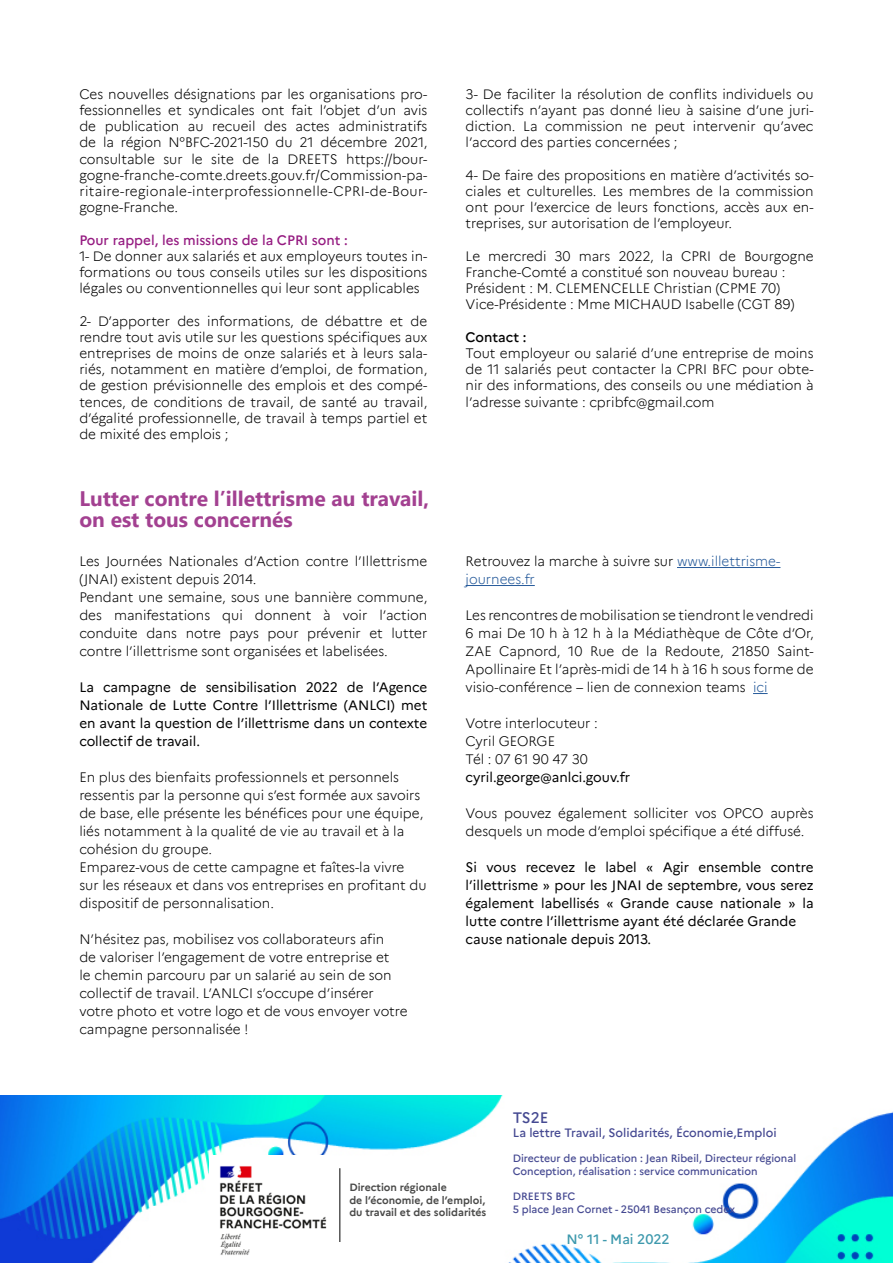
<style>
.page{position:relative;width:893px;height:1263px;background:#fff}
.page>*{position:absolute;margin:0;border:0;box-sizing:border-box;transform-origin:0 0}
.t1{font:700 21px/21px "Segoe UI";color:#a34191}
.t2{font:500 15px "Marianne";color:#464a92}
.t3{font:300 13.5px/16.2px "Marianne";color:#000;text-align:justify}
.t4{font:13.5px/18px "Marianne";color:#000;text-align:justify}
.t5{font:500 13.5px "Marianne";color:#951b81}
.t6{font:500 13.5px "Marianne";color:#3e99ad}
.t7{font:500 13.5px "Marianne";color:#000}
.t8{font:500 12px "Marianne";color:#464a92}
.t9{font:500 10.5px/12.6px "Marianne";color:#464a92}
.t10{font:700 10.5px/12.6px "Marianne";color:#4a4a49}
.s1{color:#275b9b}
</style>
<div class="page">
<img style="left:0;top:1096px;width:892px;height:167px">
<div style="left:151px;top:1206px;width:321px;height:57px;background:#fff"></div>
<img style="left:210px;top:1155px;width:120px;height:100px">
<hr style="left:339px;top:1168px;width:1px;height:74px;background:#000">
<div style="left:349px;top:1183px;width:160px;height:49px;background:#fff"></div>
<hr style="left:677px;top:567px;width:103px;height:1px;background:#275b9b">
<hr style="left:466px;top:585px;width:69px;height:1px;background:#275b9b">
<svg style="left:753px;top:693px;width:15px;height:1px"></svg>
<p class="t3" style="left:79px;top:85px;width:349px">Ces nouvelles désignations par les organisations pro&shy;fessionnelles et syndicales ont fait l’objet d’un avis de publication au recueil des actes administratifs de la région N°BFC-2021-150 du 21 décembre 2021, consultable sur le site de la DREETS https://bour&shy;gogne-franche-comte.dreets.gouv.fr/Commission-pa&shy;ritaire-regionale-interprofessionnelle-CPRI-de-Bour&shy;gogne-Franche.</p>
<p class="t5" style="left:79px;top:229px;width:270px">Pour rappel, les missions de la CPRI sont :</p>
<p class="t3" style="left:79px;top:247px;width:349px">1- De donner aux salariés et aux employeurs toutes in&shy;formations ou tous conseils utiles sur les dispositions légales ou conventionnelles qui leur sont applicables</p>
<p class="t3" style="left:79px;top:312px;width:349px">2- D’apporter des informations, de débattre et de rendre tout avis utile sur les questions spécifiques aux entreprises de moins de onze salariés et à leurs sala&shy;riés, notamment en matière d’emploi, de formation, de gestion prévisionnelle des emplois et des compé&shy;tences, de conditions de travail, de santé au travail, d’égalité professionnelle, de travail à temps partiel et de mixité des emplois ;</p>
<h1 class="t1" style="left:79px;top:487px;width:351px">Lutter contre l’illettrisme au travail, on est tous concernés</h1>
<p class="t3" style="left:79px;top:551px;width:349px;line-height:18px;text-align:left">Les Journées Nationales d’Action contre l’Illettrisme (JNAI) existent depuis 2014.<br>Pendant une semaine, sous une bannière commune, des manifestations qui donnent à voir l’action conduite dans notre pays pour prévenir et lutter contre l’illettrisme sont organisées et labelisées.</p>
<p class="t4" style="left:79px;top:677px;width:349px">La campagne de sensibilisation 2022 de l’Agence Nationale de Lutte Contre l’Illettrisme (ANLCI) met en avant la question de l’illettrisme dans un contexte collectif de travail.</p>
<p class="t3" style="left:79px;top:767px;width:349px;line-height:18px;text-align:left">En plus des bienfaits professionnels et personnels ressentis par la personne qui s’est formée aux savoirs de base, elle présente les bénéfices pour une équipe, liés notamment à la qualité de vie au travail et à la cohésion du groupe.<br>Emparez-vous de cette campagne et faîtes-la vivre sur les réseaux et dans vos entreprises en profitant du dispositif de personnalisation.</p>
<p class="t3" style="left:79px;top:929px;width:330px;line-height:18px;text-align:left">N’hésitez pas, mobilisez vos collaborateurs afin<br>de valoriser l’engagement de votre entreprise et<br>le chemin parcouru par un salarié au sein de son collectif de travail. L’ANLCI s’occupe d’insérer votre photo et votre logo et de vous envoyer votre campagne personnalisée !</p>
<p class="t3" style="left:466px;top:85px;width:349px">3- De faciliter la résolution de conflits individuels ou collectifs n’ayant pas donné lieu à saisine d’une juri&shy;diction. La commission ne peut intervenir qu’avec l’accord des parties concernées ;</p>
<p class="t3" style="left:466px;top:166px;width:349px">4- De faire des propositions en matière d’activités so&shy;ciales et culturelles. Les membres de la commission ont pour l’exercice de leurs fonctions, accès aux en&shy;treprises, sur autorisation de l’employeur.</p>
<p class="t3" style="left:466px;top:247px;width:349px;text-align:left">Le mercredi 30 mars 2022, la CPRI de Bourgogne Franche-Comté a constitué son nouveau bureau :<br>Président : M. CLEMENCELLE Christian (CPME 70)<br>Vice-Présidente : Mme MICHAUD Isabelle (CGT 89)</p>
<p class="t7" style="left:466px;top:326px;width:62px">Contact :</p>
<p class="t3" style="left:466px;top:344px;width:349px">Tout employeur ou salarié d’une entreprise de moins de 11 salariés peut contacter la CPRI BFC pour obte&shy;nir des informations, des conseils ou une médiation à l’adresse suivante : cpribfc@gmail.com</p>
<p class="t3" style="left:466px;top:551px;width:316px;line-height:18px">Retrouvez la marche à suivre sur <span class="s1">www.illettrisme&shy;journees.fr</span></p>
<p class="t3" style="left:466px;top:605px;width:349px;line-height:18px">Les rencontres de mobilisation se tiendront le vendredi 6 mai De 10 h à 12 h à la Médiathèque de Côte d’Or, ZAE Capnord, 10 Rue de la Redoute, 21850 Saint-Apollinaire Et l’après-midi de 14 h à 16 h sous forme de visio-conférence – lien de connexion teams <span class="s1">ici</span></p>
<p class="t3" style="left:466px;top:713px;width:134px;line-height:18px;text-align:left">Votre interlocuteur :<br>Cyril GEORGE<br>Tél : 07 61 90 47 30</p>
<p class="t4" style="left:466px;top:767px;width:166px">cyril.george@anlci.gouv.fr</p>
<p class="t3" style="left:466px;top:803px;width:349px;line-height:18px">Vous pouvez également solliciter vos OPCO auprès desquels un mode d’emploi spécifique a été diffusé.</p>
<p class="t4" style="left:466px;top:857px;width:349px;text-align:left">Si vous recevez le label « Agir ensemble contre l’illettrisme » pour les JNAI de septembre, vous serez également labellisés « Grande cause nationale » la lutte contre l’illettrisme ayant été déclarée Grande cause nationale depuis 2013.</p>
<p class="t10" style="left:349px;top:1180px;width:139px">Direction régionale<br>de l’économie, de l’emploi, du travail et des solidarités</p>
<p class="t2" style="left:513px;top:1106px;width:37px">TS2E</p>
<p class="t8" style="left:513px;top:1123px;width:265px">La lettre Travail, Solidarités, Économie,Emploi</p>
<p class="t9" style="left:513px;top:1151px;width:285px">Directeur de publication : Jean Ribeil, Directeur régional<br>Conception, réalisation : service communication</p>
<p class="t9" style="left:513px;top:1189px;width:224px">DREETS BFC<br>5 place Jean Cornet - 25041 Besançon cedex</p>
<p class="t6" style="left:567px;top:1229px;width:105px">N° 11 - Mai 2022</p>
</div>
